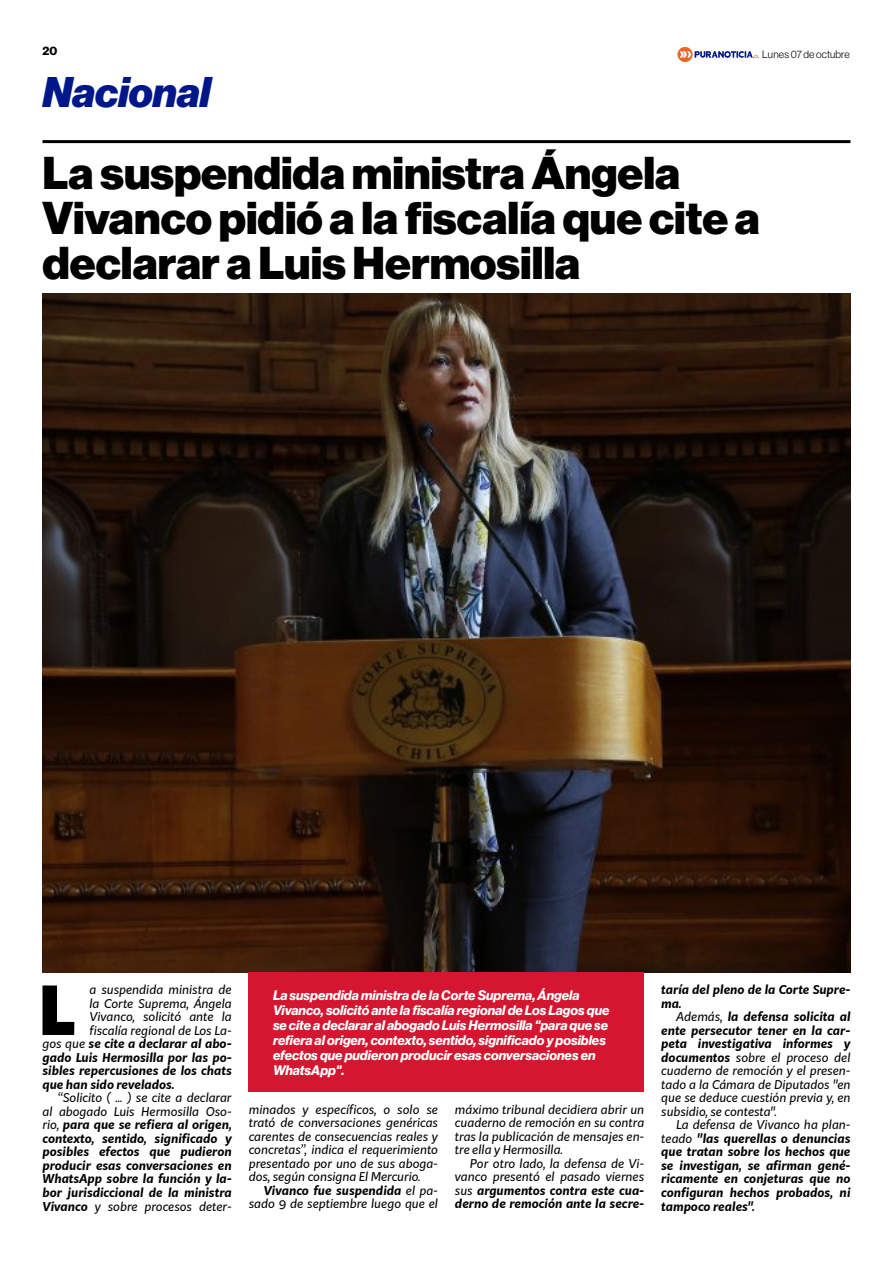
<style>
.page{position:relative;width:893px;height:1263px;background:#fff}
.page>*{position:absolute;margin:0;border:0;box-sizing:border-box;transform-origin:0 0}
.t1{font:900 66.3px "Kit Sans";color:#000}
.t2{font:45px/45px "N Haas Grotesk DS Pro 95 Blk";color:#000}
.t3{font:42px "N Haas Grotesk DS Pro 96 Blk It";color:#00178a}
.t4{font:13.5px/15px "N Haas Grotesk DS Pro 76 Bd It";color:#fff}
.t5{font:italic 12px/13.5px "Kit Sans";color:#000;text-align:justify}
.t6{font:italic 700 12px/13.5px "Kit Sans";color:#000;text-align:justify}
.t7{font:12px "N Haas Grotesk DS Pro 75 Bd";color:#000}
.t8{font:10.5px "N Haas Grotesk DS Pro 45 Lt";letter-spacing:.015em;color:#000}
.s1{font-weight:400}
.s2{font-weight:700}
</style>
<div class="page">
<hr style="left:43px;top:140px;width:807px;height:3px;background:#000">
<svg style="left:677px;top:47px;width:82px;height:15px"></svg>
<img style="left:43px;top:293px;width:807px;height:680px">
<div style="left:249px;top:973px;width:395px;height:119px;background:#d41630"></div>
<p class="t7" style="left:43px;top:44px;width:16px">20</p>
<p class="t8" style="left:762px;top:48px;width:89px">Lunes 07 de octubre</p>
<h3 class="t3" style="left:43px;top:67px;width:170px">Nacional</h3>
<h2 class="t2" style="left:43px;top:151px;width:719px">La suspendida ministra Ángela<br>Vivanco pidió a la fiscalía que cite a declarar a Luis Hermosilla</h2>
<h1 class="t1" style="left:39px;top:950px;width:39px">L</h1>
<p class="t5" style="left:89px;top:982px;width:144px">a suspendida ministra de</p>
<p class="t4" style="left:273px;top:988px;width:338px">La suspendida ministra de la Corte Suprema, Ángela Vivanco, solicitó ante la fiscalía regional de Los Lagos que se cite a declarar al abogado Luis Hermosilla "para que se refiera al origen, contexto, sentido, significado y posibles efectos que pudieron producir esas conversaciones en WhatsApp".</p>
<p class="t5" style="left:89px;top:996px;width:144px">la Corte Suprema, Ángela</p>
<p class="t5" style="left:89px;top:1009px;width:144px">Vivanco, solicitó ante la</p>
<p class="t5" style="left:89px;top:1023px;width:144px">fiscalía regional de Los La-</p>
<p class="t6" style="left:43px;top:1036px;width:191px"><span class="s1">gos que</span> se cite a declarar al abo-</p>
<p class="t6" style="left:43px;top:1050px;width:191px">gado Luis Hermosilla por las po-</p>
<p class="t6" style="left:43px;top:1063px;width:191px">sibles repercusiones de los chats</p>
<p class="t6" style="left:43px;top:1077px;width:134px">que han sido revelados.</p>
<p class="t6" style="left:43px;top:1090px;width:191px;text-indent:15px"><span class="s1">“Solicito ( ... ) se cite a declarar al abogado Luis Hermosilla Oso&shy;rio,</span> para que se refiera al origen, contexto, sentido, significado y posibles efectos que pudieron producir esas conversaciones en WhatsApp sobre la función y la&shy;bor jurisdiccional de la ministra Vivanco <span class="s1">y sobre procesos deter-</span></p>
<p class="t5" style="left:455px;top:1102px;width:191px">máximo tribunal decidiera abrir un cuaderno de remoción en su contra tras la publicación de mensajes en&shy;tre ella y Hermosilla.</p>
<p class="t5" style="left:249px;top:1102px;width:191px">minados y específicos, o solo se trató de conversaciones genéricas carentes de consecuencias reales y concretas”, indica el requerimiento presentado por uno de sus aboga&shy;dos, según consigna El Mercurio.</p>
<p class="t5" style="left:249px;top:1183px;width:191px;text-align:right"><span class="s2">Vivanco fue suspendida</span> el pa&shy;sado 9 de septiembre luego que el</p>
<p class="t5" style="left:455px;top:1156px;width:191px;text-indent:15px">Por otro lado, la defensa de Vi&shy;vanco presentó el pasado viernes sus <span class="s2">argumentos contra este cua&shy;derno de remoción ante la secre-</span></p>
<p class="t6" style="left:661px;top:982px;width:191px">taría del pleno de la Corte Supre&shy;ma.</p>
<p class="t5" style="left:661px;top:1009px;width:191px;text-indent:15px">Además, <span class="s2">la defensa solicita al ente persecutor tener en la car&shy;peta investigativa informes y documentos</span> sobre el proceso del cuaderno de remoción y el presen&shy;tado a la Cámara de Diputados "en que se deduce cuestión previa y, en subsidio, se contesta".</p>
<p class="t6" style="left:661px;top:1117px;width:191px;text-indent:15px"><span class="s1">La defensa de Vivanco ha plan&shy;teado</span> "las querellas o denuncias que tratan sobre los hechos que se investigan, se afirman gené&shy;ricamente en conjeturas que no configuran hechos probados, ni tampoco reales".</p>
</div>
